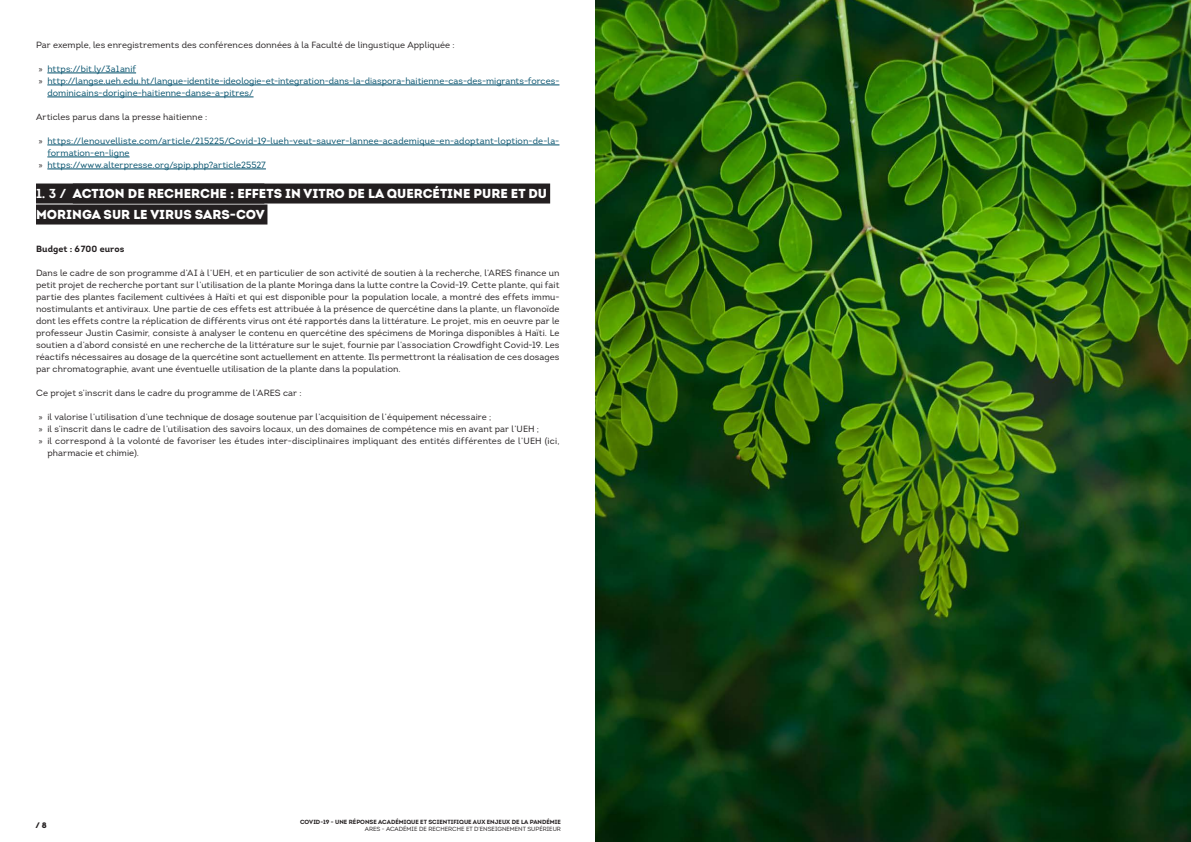
<style>
.page{position:relative;width:1191px;height:842px;background:#fff}
.page>*{position:absolute;margin:0;border:0;box-sizing:border-box;transform-origin:0 0}
.t1{font:900 13px/21px "Intro";color:#fff}
.t2{font:9px/12px "Intro";letter-spacing:.01em;color:#231f20;text-align:justify}
.t3{font:9px/12px "Intro";letter-spacing:.01em;color:#004f6b}
.t4{font:700 9px "Intro";letter-spacing:.01em;color:#231f20}
.t5{font:900 8px "Intro";color:#231f20}
.t6{font:6px "Intro Bold Caps";color:#231f20}
.t7{font:6px "Intro";color:#231f20}
.s1{font-family:"Myriad Pro";color:#231f20}
.s2{font-weight:700}
.s3{font-family:"Myriad Pro"}
</style>
<div class="page">
<hr style="left:47px;top:73px;width:89px;height:1px;background:#004f6b">
<hr style="left:47px;top:85px;width:512px;height:1px;background:#004f6b">
<hr style="left:47px;top:97px;width:206px;height:1px;background:#004f6b">
<hr style="left:47px;top:145px;width:512px;height:1px;background:#004f6b">
<hr style="left:47px;top:157px;width:83px;height:1px;background:#004f6b">
<hr style="left:47px;top:169px;width:219px;height:1px;background:#004f6b">
<div style="left:73px;top:184px;width:477px;height:20px;background:#231f20"></div>
<div style="left:36px;top:183px;width:228px;height:20px;background:#231f20"></div>
<div style="left:36px;top:205px;width:231px;height:20px;background:#231f20"></div>
<img style="left:595px;top:0;width:596px;height:842px">
<p class="t2" style="left:36px;top:39px;width:420px">Par exemple, les enregistrements des conférences données à la Faculté de lingustique Appliquée :</p>
<p class="t3" style="left:39px;top:63px;width:99px"><span class="s1">»</span> https://bit.ly/3a1anif</p>
<p class="t3" style="left:47px;top:75px;width:513px;text-indent:-9px"><span class="s1">»</span> http://langse.ueh.edu.ht/langue-identite-ideologie-et-integration-dans-la-diaspora-haitienne-cas-des-migrants-forces&shy;dominicains-dorigine-haitienne-danse-a-pitres/</p>
<p class="t2" style="left:36px;top:111px;width:173px">Articles parus dans la presse haitienne :</p>
<p class="t3" style="left:47px;top:135px;width:513px;text-indent:-9px"><span class="s1">»</span> https://lenouvelliste.com/article/215225/Covid-19-lueh-veut-sauver-lannee-academique-en-adoptant-loption-de-la&shy;formation-en-ligne</p>
<p class="t3" style="left:39px;top:159px;width:229px"><span class="s1">»</span> https://www.alterpresse.org/spip.php?article25527</p>
<p class="t1" style="left:36px;top:183px;width:512px"><span class="s2">1. 3 /</span> ACTION DE RECHERCHE : EFFETS IN VITRO DE LA QUERCÉTINE PURE ET DU<br>MORINGA SUR LE VIRUS SARS-COV</p>
<p class="t4" style="left:36px;top:243px;width:90px">Budget : 6700 euros</p>
<p class="t2" style="left:36px;top:267px;width:525px">Dans le cadre de son programme d’AI à l’UEH, et en particulier de son activité de soutien à la recherche, l’ARES finance un petit projet de recherche portant sur l’utilisation de la plante Moringa dans la lutte contre la Covid-19. Cette plante, qui fait partie des plantes facilement cultivées à Haïti et qui est disponible pour la population locale, a montré des effets immu&shy;nostimulants et antiviraux. Une partie de ces effets est attribuée à la présence de quercétine dans la plante, un flavonoïde dont les effets contre la réplication de différents virus ont été rapportés dans la littérature. Le projet, mis en oeuvre par le professeur Justin Casimir, consiste à analyser le contenu en quercétine des spécimens de Moringa disponibles à Haïti. Le soutien a d’abord consisté en une recherche de la littérature sur le sujet, fournie par l’association Crowdfight Covid-19. Les réactifs nécessaires au dosage de la quercétine sont actuellement en attente. Ils permettront la réalisation de ces dosages par chromatographie, avant une éventuelle utilisation de la plante dans la population.</p>
<p class="t2" style="left:36px;top:387px;width:267px">Ce projet s’inscrit dans le cadre du programme de l’ARES car :</p>
<p class="t2" style="left:39px;top:411px;width:454px"><span class="s3">»</span> il valorise l’utilisation d’une technique de dosage soutenue par l’acquisition de l’équipement nécessaire ;</p>
<p class="t2" style="left:39px;top:423px;width:502px"><span class="s3">»</span> il s’inscrit dans le cadre de l’utilisation des savoirs locaux, un des domaines de compétence mis en avant par l’UEH ;</p>
<p class="t2" style="left:47px;top:435px;width:513px;text-indent:-9px"><span class="s3">»</span> il correspond à la volonté de favoriser les études inter-disciplinaires impliquant des entités différentes de l’UEH (ici, pharmacie et chimie).</p>
<p class="t5" style="left:35px;top:820px;width:13px">/ 8</p>
<p class="t6" style="left:300px;top:818px;width:262px">COVID-19 - UNE RÉPONSE ACADÉMIQUE ET SCIENTIFIQUE AUX ENJEUX DE LA PANDÉMIE</p>
<p class="t7" style="left:365px;top:825px;width:198px">ARES - ACADÉMIE DE RECHERCHE ET D’ENSEIGNEMENT SUPÉRIEUR</p>
</div>
